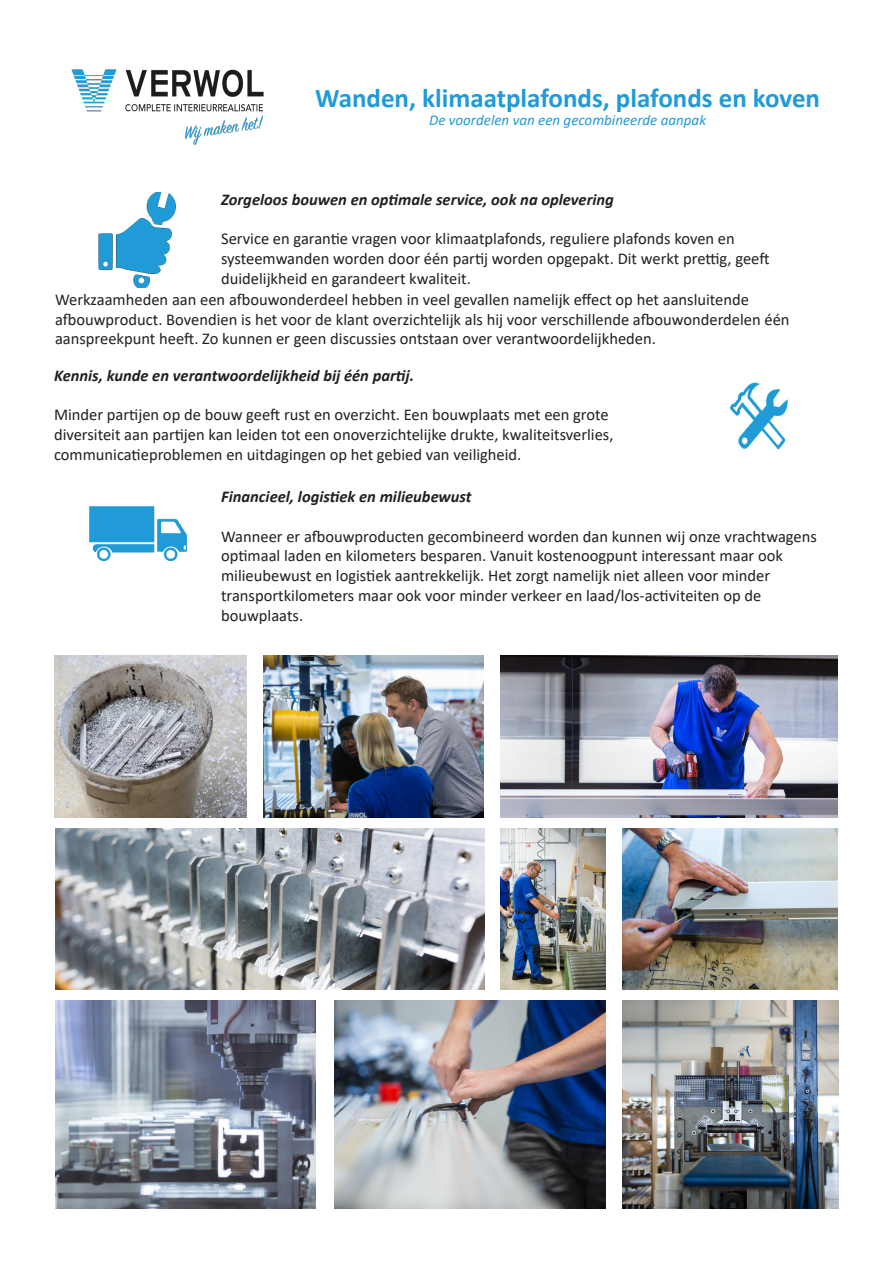
<style>
.page{position:relative;width:893px;height:1263px;background:#fff}
.page>*{position:absolute;margin:0;border:0;box-sizing:border-box;transform-origin:0 0}
.t1{font:700 27px "Calibri";color:#209bd8}
.t2{font:16.5px/19.8px "Calibri";color:#231f20}
.t3{font:italic 700 16.5px "Calibri";color:#231f20}
.t4{font:italic 15px "Calibri";color:#209bd8}
</style>
<div class="page">
<img style="left:71px;top:69px;width:193px;height:76px">
<img style="left:98px;top:192px;width:78px;height:95px">
<img style="left:730px;top:382px;width:58px;height:68px">
<img style="left:89px;top:506px;width:98px;height:56px">
<img style="left:264px;top:656px;width:220px;height:162px">
<img style="left:501px;top:656px;width:337px;height:162px">
<img style="left:54px;top:656px;width:193px;height:162px">
<img style="left:55px;top:828px;width:429px;height:162px">
<img style="left:501px;top:828px;width:105px;height:162px">
<img style="left:622px;top:828px;width:216px;height:162px">
<img style="left:55px;top:1000px;width:261px;height:209px">
<img style="left:335px;top:1000px;width:271px;height:209px">
<img style="left:622px;top:1000px;width:217px;height:209px">
<p class="t1" style="left:315px;top:79px;width:506px">Wanden, klimaatplafonds, plafonds en koven</p>
<p class="t4" style="left:429px;top:109px;width:278px">De voordelen van een gecombineerde aanpak</p>
<p class="t3" style="left:221px;top:188px;width:394px">Zorgeloos bouwen en optimale service, ook na oplevering</p>
<p class="t2" style="left:221px;top:229px;width:550px">Service en garantie vragen voor klimaatplafonds, reguliere plafonds koven en systeemwanden worden door één partij worden opgepakt. Dit werkt prettig, geeft duidelijkheid en garandeert kwaliteit.</p>
<p class="t2" style="left:55px;top:289px;width:736px">Werkzaamheden aan een afbouwonderdeel hebben in veel gevallen namelijk effect op het aansluitende afbouwproduct. Bovendien is het voor de klant overzichtelijk als hij voor verschillende afbouwonderdelen één aanspreekpunt heeft. Zo kunnen er geen discussies ontstaan over verantwoordelijkheden.</p>
<p class="t3" style="left:54px;top:364px;width:362px">Kennis, kunde en verantwoordelijkheid bij één partij.</p>
<p class="t2" style="left:54px;top:405px;width:556px">Minder partijen op de bouw geeft rust en overzicht. Een bouwplaats met een grote</p>
<p class="t2" style="left:54px;top:424px;width:561px">diversiteit aan partijen kan leiden tot een onoverzichtelijke drukte, kwaliteitsverlies, communicatieproblemen en uitdagingen op het gebied van veiligheid.</p>
<p class="t3" style="left:221px;top:485px;width:252px">Financieel, logistiek en milieubewust</p>
<p class="t2" style="left:221px;top:526px;width:597px">Wanneer er afbouwproducten gecombineerd worden dan kunnen wij onze vrachtwagens optimaal laden en kilometers besparen. Vanuit kostenoogpunt interessant maar ook milieubewust en logistiek aantrekkelijk. Het zorgt namelijk niet alleen voor minder transportkilometers maar ook voor minder verkeer en laad/los-activiteiten op de bouwplaats.</p>
</div>
